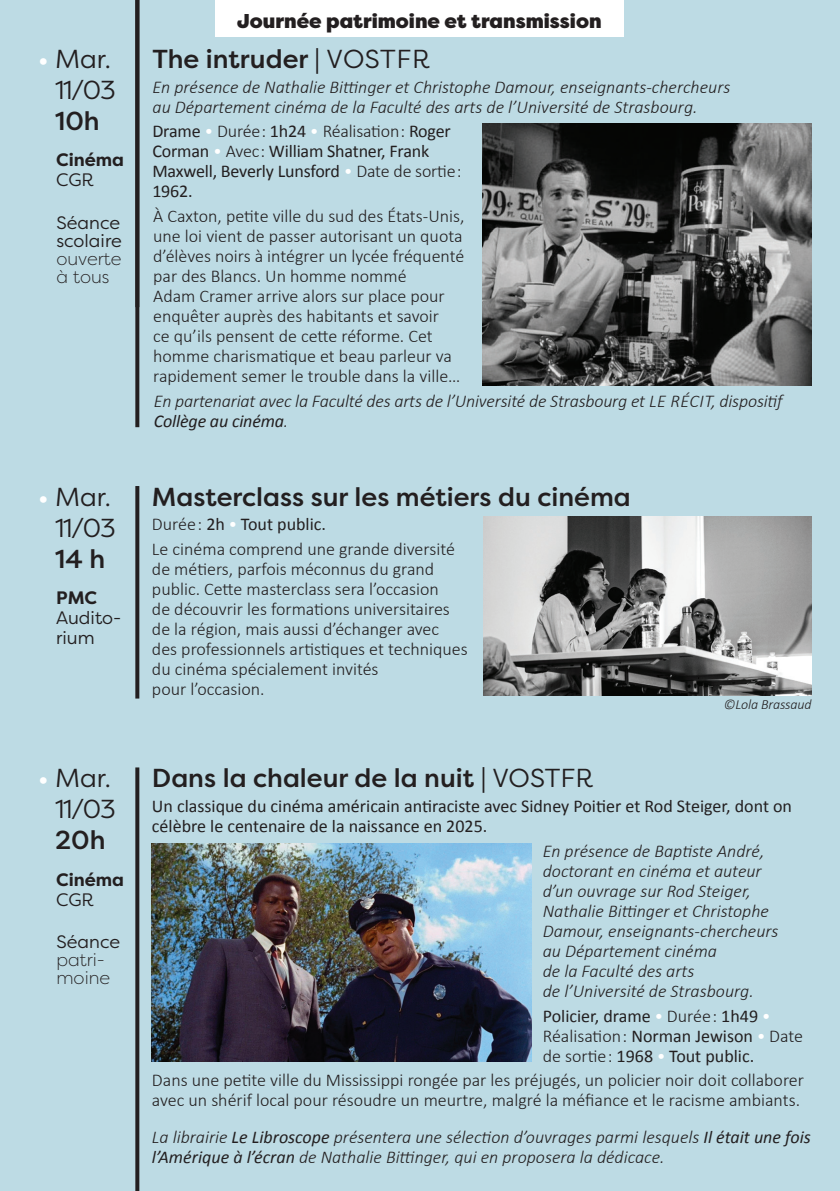
<style>
.page{position:relative;width:840px;height:1191px;background:#fff}
.page>*{position:absolute;margin:0;border:0;box-sizing:border-box;transform-origin:0 0}
.t1{font:500 26px "Filson Pro";color:#231f20}
.t2{font:26px/31.2px "Filson Pro";letter-spacing:-.03em;color:#231f20;text-align:right}
.t3{font:900 20px "Filson Pro";color:#231f20}
.t4{font:300 18px/20px "Calibri";color:#231f20}
.t5{font:italic 300 18px/20px "Calibri";color:#231f20}
.t6{font:18px/20px "Calibri";color:#231f20}
.t7{font:18px/18px "Filson Pro";color:#231f20}
.t8{font:300 18px/18px "Filson Pro";color:#231f20}
.t9{font:700 18px "Filson Pro";color:#231f20}
.t10{font:italic 300 14px "Calibri";letter-spacing:-.01em;color:#231f20}
.s1{font-weight:500;color:#fff}
.s2{font-weight:400}
.s3{font-weight:300;color:#fff}
.s4{font-weight:300}
.s5{color:#fff}
</style>
<div class="page">
<div style="left:0;top:0;width:839px;height:1191px;background:#bddbe4"></div>
<img style="left:482px;top:124px;width:329px;height:261px">
<div style="left:215px;top:0;width:408px;height:37px;background:#fff"></div>
<svg style="left:135px;top:0;width:4px;height:427px;background:#292728"></svg>
<img style="left:483px;top:517px;width:328px;height:178px">
<svg style="left:135px;top:486px;width:4px;height:212px"></svg>
<img style="left:152px;top:843px;width:379px;height:218px">
<svg style="left:135px;top:767px;width:4px;height:424px;background:#302f30"></svg>
<h1 class="t2" style="left:38px;top:42px;width:79px"><span class="s1">•</span> Mar.<br>11/03</h1>
<h1 class="t1" style="left:55px;top:103px;width:46px">10h</h1>
<p class="t9" style="left:56px;top:149px;width:69px">Cinéma</p>
<p class="t7" style="left:56px;top:170px;width:39px">CGR</p>
<p class="t7" style="left:56px;top:213px;width:67px">Séance scolaire</p>
<p class="t8" style="left:56px;top:249px;width:66px">ouverte à tous</p>
<h1 class="t2" style="left:38px;top:480px;width:79px"><span class="s1">•</span> Mar.<br>11/03</h1>
<h1 class="t1" style="left:55px;top:541px;width:51px">14 h</h1>
<p class="t9" style="left:56px;top:586px;width:42px">PMC</p>
<p class="t7" style="left:56px;top:607px;width:67px;line-height:20px">Audito&shy;rium</p>
<h1 class="t2" style="left:38px;top:761px;width:79px"><span class="s1">•</span> Mar.<br>11/03</h1>
<h1 class="t1" style="left:55px;top:822px;width:52px">20h</h1>
<p class="t9" style="left:56px;top:868px;width:69px">Cinéma</p>
<p class="t7" style="left:56px;top:889px;width:39px">CGR</p>
<p class="t7" style="left:56px;top:932px;width:65px">Séance</p>
<p class="t8" style="left:56px;top:950px;width:55px">patri&shy;moine</p>
<p class="t3" style="left:237px;top:9px;width:366px">Journée patrimoine et transmission</p>
<h1 class="t1" style="left:152px;top:41px;width:278px">The intruder <span class="s2">| VOSTFR</span></h1>
<p class="t5" style="left:152px;top:76px;width:579px">En présence de Nathalie Bittinger et Christophe Damour, enseignants-chercheurs au Département cinéma de la Faculté des arts de l’Université de Strasbourg.</p>
<p class="t6" style="left:152px;top:121px;width:310px">Drame <span class="s3">•</span> <span class="s4">Durée :</span> 1h24 <span class="s3">•</span> <span class="s4">Réalisation :</span> Roger<br>Corman <span class="s3">•</span> <span class="s4">Avec :</span> William Shatner, Frank<br>Maxwell, Beverly Lunsford <span class="s3">•</span> <span class="s4">Date de sortie :<br></span>1962.</p>
<p class="t4" style="left:153px;top:206px;width:313px">À Caxton, petite ville du sud des États-Unis, une loi vient de passer autorisant un quota d’élèves noirs à intégrer un lycée fréquenté par des Blancs. Un homme nommé<br>Adam Cramer arrive alors sur place pour enquêter auprès des habitants et savoir<br>ce qu’ils pensent de cette réforme. Cet homme charismatique et beau parleur va rapidement semer le trouble dans la ville…</p>
<p class="t5" style="left:154px;top:391px;width:629px">En partenariat avec la Faculté des arts de l’Université de Strasbourg et LE RÉCIT, dispositif<br><span class="s2">Collège au cinéma</span>.</p>
<h1 class="t1" style="left:152px;top:478px;width:480px">Masterclass sur les métiers du cinéma</h1>
<p class="t4" style="left:152px;top:512px;width:304px;line-height:24.8px">Durée : <span class="s2">2h</span> <span class="s5">•</span> <span class="s2">Tout public.<br></span>Le cinéma comprend une grande diversité</p>
<p class="t4" style="left:152px;top:559px;width:317px">de métiers, parfois méconnus du grand public. Cette masterclass sera l’occasion<br>de découvrir les formations universitaires de la région, mais aussi d’échanger avec des professionnels artistiques et techniques du cinéma spécialement invités<br>pour l’occasion.</p>
<h1 class="t1" style="left:152px;top:760px;width:442px">Dans la chaleur de la nuit <span class="s2">| VOSTFR</span></h1>
<p class="t10" style="left:723px;top:695px;width:89px">©Lola Brassaud</p>
<p class="t6" style="left:152px;top:796px;width:641px">Un classique du cinéma américain antiraciste avec Sidney Poitier et Rod Steiger, dont on célèbre le centenaire de la naissance en 2025.</p>
<p class="t5" style="left:542px;top:840px;width:237px">En présence de Baptiste André, doctorant en cinéma et auteur d’un ouvrage sur Rod Steiger,<br>Nathalie Bittinger et Christophe<br>Damour, enseignants-chercheurs au Département cinéma<br>de la Faculté des arts<br>de l’Université de Strasbourg.</p>
<p class="t6" style="left:542px;top:1005px;width:261px">Policier, drame <span class="s3">•</span> <span class="s4">Durée :</span> 1h49 <span class="s3">•<br></span><span class="s4">Réalisation :</span> Norman Jewison <span class="s3">•</span> <span class="s4">Date de sortie :</span> 1968 <span class="s3">•</span> Tout public.</p>
<p class="t4" style="left:152px;top:1070px;width:653px">Dans une petite ville du Mississippi rongée par les préjugés, un policier noir doit collaborer avec un shérif local pour résoudre un meurtre, malgré la méfiance et le racisme ambiants.</p>
<p class="t5" style="left:152px;top:1126px;width:660px">La librairie <span class="s2">Le Libroscope</span> présentera une sélection d’ouvrages parmi lesquels <span class="s2">Il était une fois l’Amérique à l’écran</span> de Nathalie Bittinger, qui en proposera la dédicace.</p>
</div>
